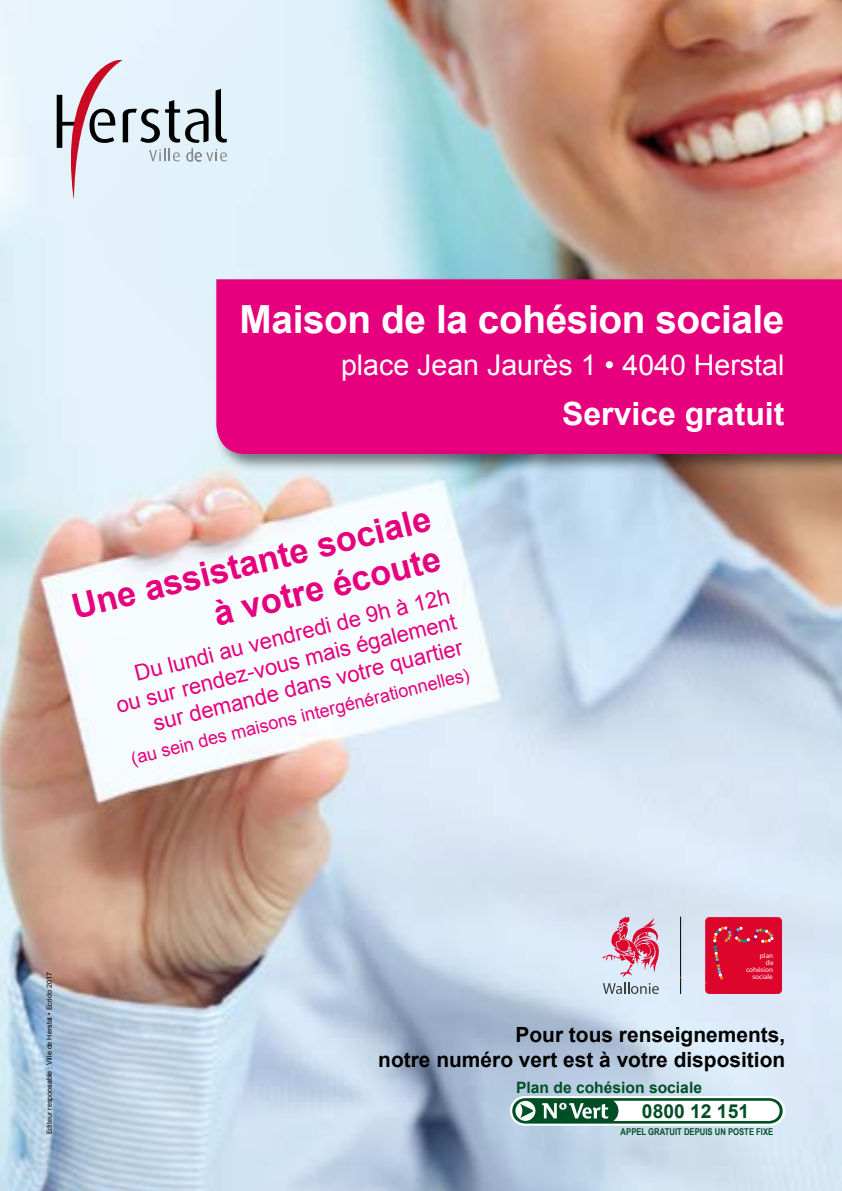
<style>
.page{position:relative;width:842px;height:1191px;background:#fff}
.page>*{position:absolute;margin:0;border:0;box-sizing:border-box;transform-origin:0 0}
.t1{font:700 38.8px "Arial";letter-spacing:-.01em;color:#fff}
.t2{font:700 34.4px/41.2px "Arial";color:#e6007d;text-align:right}
.t3{font:700 32px "Arial";color:#fff}
.t4{font:28.6px "Arial";color:#fff}
.t5{font:22px/26.4px "Arial";color:#e6007d;text-align:right}
.t6{font:700 21px/25.2px "Arial";color:#000;text-align:right}
.t7{font:700 19.2px "Arial";color:#004e25}
.t8{font:18px "Arial";color:#e6007d}
.t9{font:700 15.6px "Arial";color:#004e25}
.t10{font:700 9.4px "Arial Narrow";color:#004e25}
.t11{font:7.2px "Arial";color:#000}
.t12{font:600 7.2px/7.2px "The Sans";color:#fff;text-align:right}
</style>
<div class="page">
<img style="left:0;top:0;width:842px;height:1191px">
<svg style="left:57px;top:57px;width:170px;height:157px;background:#cfd4dd"></svg>
<svg style="left:603px;top:916px;width:56px;height:78px;background:#d3a3b8"></svg>
<div style="left:705px;top:917px;width:77px;height:77px;background:#dd052b;border-radius:4px"></div>
<svg style="left:713px;top:926px;width:60px;height:53px"></svg>
<hr style="left:680px;top:916px;width:1px;height:78px;background:#000">
<svg style="left:510px;top:1096px;width:275px;height:29px"></svg>
<svg style="left:512px;top:1098px;width:271px;height:25px"></svg>
<div style="left:214px;top:277px;width:628px;height:196px;background:#000;opacity:.5"></div>
<div style="left:216px;top:279px;width:626px;height:175px;background:#e6007d"></div>
<h1 class="t1" style="left:240px;top:294px;width:546px">Maison de la cohésion sociale</h1>
<h3 class="t4" style="left:341px;top:346px;width:445px">place Jean Jaurès 1 • 4040 Herstal</h3>
<h3 class="t3" style="left:562px;top:392px;width:224px">Service gratuit</h3>
<h2 class="t2" style="left:68px;top:588px;width:370px;rotate:-14deg">Une assistante sociale à votre écoute</h2>
<p class="t5" style="left:107px;top:667px;width:351px;rotate:-14deg">Du lundi au vendredi de 9h à 12h ou sur rendez-vous mais également sur demande dans votre quartier</p>
<p class="t8" style="left:128px;top:747px;width:350px;rotate:-14deg">(au sein des maisons intergénérationnelles)</p>
<p class="t11" style="left:45px;top:1134px;width:163px;rotate:-90deg">Editeur responsable : Ville de Herstal • Ecrido 2017</p>
<p class="t12" style="left:746px;top:951px;width:29px">plan<br>de cohésion sociale</p>
<p class="t6" style="left:378px;top:1023px;width:408px">Pour tous renseignements,<br>notre numéro vert est à votre disposition</p>
<p class="t9" style="left:516px;top:1077px;width:187px">Plan de cohésion sociale</p>
<p class="t7" style="left:642px;top:1098px;width:109px">0800 12 151</p>
<p class="t10" style="left:621px;top:1124px;width:154px">APPEL GRATUIT DEPUIS UN POSTE FIXE</p>
</div>
